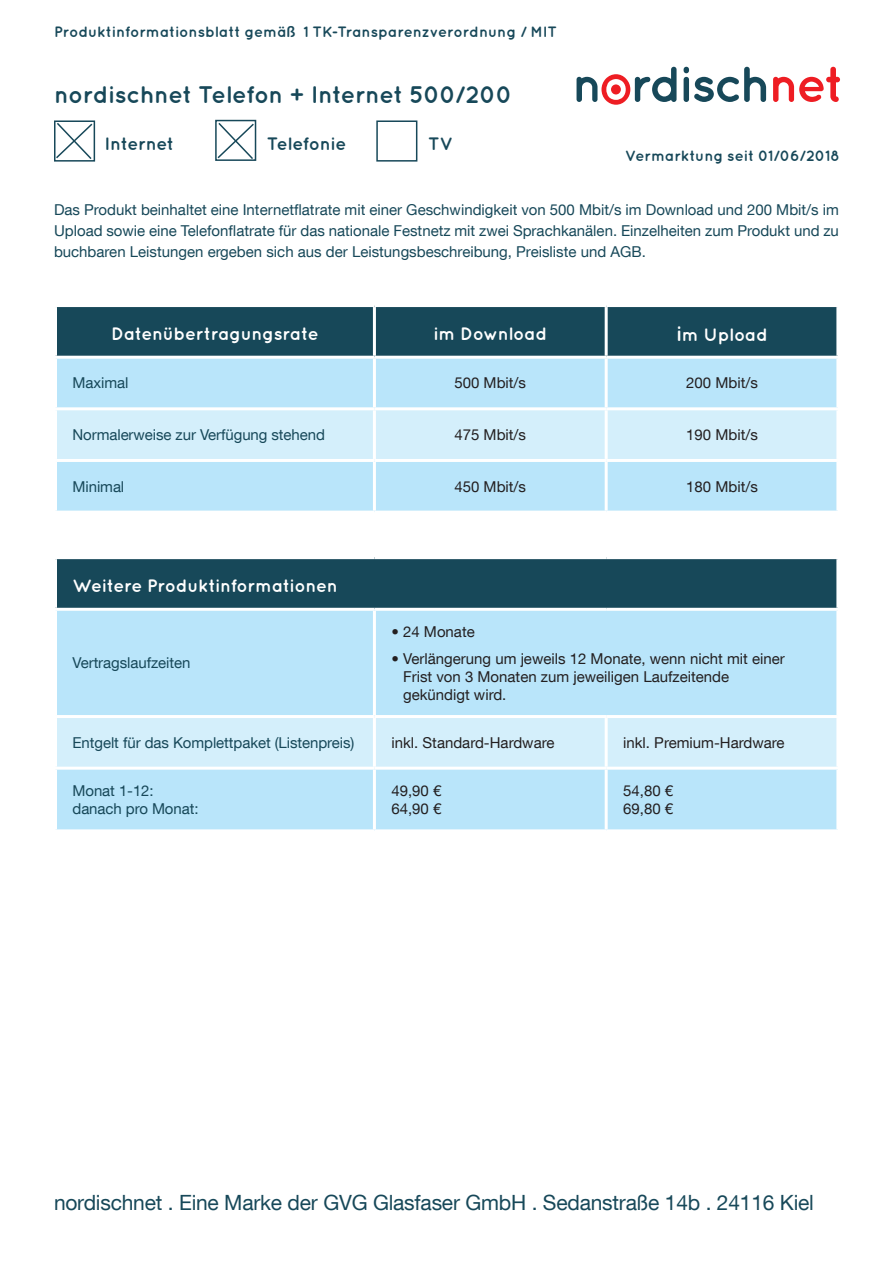
<style>
.page{position:relative;width:893px;height:1263px;background:#fff}
.page>*{position:absolute;margin:0;border:0;box-sizing:border-box;transform-origin:0 0}
.t1{font:700 24px "Quicksand";letter-spacing:-.02em;color:#174859}
.t2{font:21px "Helvetica Neue LT Com";letter-spacing:-.01em;color:#174859}
.t3{font:700 18px "Quicksand";letter-spacing:-.015em;color:#fff}
.t4{font:700 18px "Quicksand";letter-spacing:-.015em;color:#174859}
.t5{font:15px/21px "Helvetica Neue LT Com";letter-spacing:-.005em;color:#174859}
.t6{font:15px/18px "Helvetica Neue LT Com";color:#231f20}
.t7{font:700 15px "Quicksand";letter-spacing:-.005em;color:#174859}
.s1{font-size:21px}
</style>
<div class="page">
<svg style="left:684px;top:67px;width:82px;height:35px"></svg>
<svg style="left:773px;top:67px;width:67px;height:35px"></svg>
<svg style="left:576px;top:67px;width:100px;height:38px"></svg>
<div style="left:611px;top:84px;width:10px;height:10px;background:#ee1d23;border-radius:50%"></div>
<div style="left:57px;top:307px;width:779px;height:49px;background:#174859"></div>
<div style="left:57px;top:359px;width:779px;height:152px;background:#b9e5fa"></div>
<div style="left:57px;top:410px;width:779px;height:49px;background:#d4effb"></div>
<hr style="left:373px;top:307px;width:3px;height:49px;background:#fff">
<hr style="left:605px;top:307px;width:3px;height:49px;background:#fff">
<hr style="left:373px;top:410px;width:3px;height:49px;background:#fff">
<hr style="left:605px;top:410px;width:3px;height:49px;background:#fff">
<hr style="left:373px;top:359px;width:3px;height:48px;background:#fff">
<hr style="left:605px;top:359px;width:3px;height:48px;background:#fff">
<hr style="left:54px;top:407px;width:320px;height:3px;background:#fff">
<hr style="left:374px;top:407px;width:232px;height:3px;background:#fff">
<hr style="left:606px;top:407px;width:233px;height:3px;background:#fff">
<hr style="left:54px;top:459px;width:320px;height:3px;background:#fff">
<hr style="left:374px;top:459px;width:232px;height:3px;background:#fff">
<hr style="left:373px;top:462px;width:3px;height:49px;background:#fff">
<hr style="left:606px;top:459px;width:233px;height:3px;background:#fff">
<hr style="left:605px;top:462px;width:3px;height:49px;background:#fff">
<div style="left:56px;top:558px;width:782px;height:51px;background:#174859"></div>
<div style="left:57px;top:611px;width:779px;height:218px;background:#b9e5fa"></div>
<div style="left:57px;top:718px;width:779px;height:49px;background:#d4effb"></div>
<hr style="left:54px;top:556px;width:320px;height:3px;background:#fff">
<hr style="left:54px;top:559px;width:3px;height:49px;background:#fff">
<hr style="left:374px;top:556px;width:232px;height:3px;background:#fff">
<hr style="left:606px;top:556px;width:233px;height:3px;background:#fff">
<hr style="left:836px;top:559px;width:3px;height:49px;background:#fff">
<hr style="left:54px;top:608px;width:320px;height:3px;background:#fff">
<hr style="left:374px;top:608px;width:232px;height:3px;background:#fff">
<hr style="left:606px;top:608px;width:233px;height:3px;background:#fff">
<hr style="left:373px;top:611px;width:3px;height:104px;background:#fff">
<hr style="left:54px;top:715px;width:320px;height:3px;background:#fff">
<hr style="left:54px;top:767px;width:320px;height:3px;background:#fff">
<hr style="left:374px;top:715px;width:232px;height:3px;background:#fff">
<hr style="left:373px;top:718px;width:3px;height:49px;background:#fff">
<hr style="left:374px;top:767px;width:232px;height:3px;background:#fff">
<hr style="left:373px;top:770px;width:3px;height:59px;background:#fff">
<hr style="left:606px;top:715px;width:233px;height:3px;background:#fff">
<hr style="left:605px;top:718px;width:3px;height:49px;background:#fff">
<hr style="left:606px;top:767px;width:233px;height:3px;background:#fff">
<hr style="left:605px;top:770px;width:3px;height:59px;background:#fff">
<div style="left:54px;top:120px;width:41px;height:42px;border:2px solid #174859"></div>
<div style="left:215px;top:120px;width:41px;height:41px;border:2px solid #174859"></div>
<div style="left:376px;top:120px;width:41px;height:42px;border:2px solid #174859"></div>
<svg style="left:54px;top:121px;width:40px;height:40px"></svg>
<svg style="left:216px;top:121px;width:39px;height:40px"></svg>
<p class="t7" style="left:54px;top:23px;width:505px">Produktinformationsblatt gemäß 1 TK-Transparenzverordnung / MIT</p>
<h1 class="t1" style="left:54px;top:80px;width:460px">nordischnet Telefon + Internet 500/200</h1>
<p class="t4" style="left:105px;top:132px;width:71px">Internet</p>
<p class="t4" style="left:267px;top:132px;width:81px">Telefonie</p>
<p class="t4" style="left:428px;top:132px;width:27px">TV</p>
<p class="t7" style="left:625px;top:147px;width:216px">Vermarktung seit 01/06/2018</p>
<p class="t5" style="left:54px;top:199px;width:786px;text-align:justify">Das Produkt beinhaltet eine Internetflatrate mit einer Geschwindigkeit von 500 Mbit/s im Download und 200 Mbit/s im Upload sowie eine Telefonflatrate für das nationale Festnetz mit zwei Sprachkanälen. Einzelheiten zum Produkt und zu buchbaren Leistungen ergeben sich aus der Leistungsbeschreibung, Preisliste und AGB.</p>
<p class="t3" style="left:111px;top:323px;width:209px">Datenübertragungsrate</p>
<p class="t3" style="left:433px;top:323px;width:115px">im Download</p>
<p class="t3" style="left:676px;top:324px;width:93px"><span class="s1">i</span>m Upload</p>
<p class="t5" style="left:73px;top:372px;width:57px">Maximal</p>
<p class="t6" style="left:454px;top:374px;width:73px">500 Mbit/s</p>
<p class="t6" style="left:686px;top:374px;width:73px">200 Mbit/s</p>
<p class="t5" style="left:73px;top:424px;width:254px">Normalerweise zur Verfügung stehend</p>
<p class="t6" style="left:454px;top:425px;width:73px">475 Mbit/s</p>
<p class="t6" style="left:686px;top:425px;width:73px">190 Mbit/s</p>
<p class="t5" style="left:73px;top:475px;width:53px">Minimal</p>
<p class="t6" style="left:454px;top:477px;width:73px">450 Mbit/s</p>
<p class="t6" style="left:686px;top:477px;width:73px">180 Mbit/s</p>
<p class="t3" style="left:73px;top:575px;width:267px">Weitere Produktinformationen</p>
<p class="t5" style="left:73px;top:652px;width:119px">Vertragslaufzeiten</p>
<p class="t6" style="left:391px;top:622px;width:85px">• 24 Monate</p>
<p class="t6" style="left:403px;top:649px;width:383px;text-indent:-12px">• Verlängerung um jeweils 12 Monate, wenn nicht mit einer<br>Frist von 3 Monaten zum jeweiligen Laufzeitende gekündigt wird.</p>
<p class="t5" style="left:73px;top:731px;width:283px">Entgelt für das Komplettpaket (Listenpreis)</p>
<p class="t6" style="left:391px;top:733px;width:165px">inkl. Standard-Hardware</p>
<p class="t6" style="left:623px;top:733px;width:163px">inkl. Premium-Hardware</p>
<p class="t5" style="left:73px;top:781px;width:128px;line-height:18px">Monat 1-12: danach pro Monat:</p>
<p class="t6" style="left:391px;top:781px;width:52px">49,90 €<br>64,90 €</p>
<p class="t6" style="left:623px;top:781px;width:52px">54,80 €<br>69,80 €</p>
<h2 class="t2" style="left:54px;top:1189px;width:761px">nordischnet . Eine Marke der GVG Glasfaser GmbH . Sedanstraße 14b . 24116 Kiel</h2>
</div>
